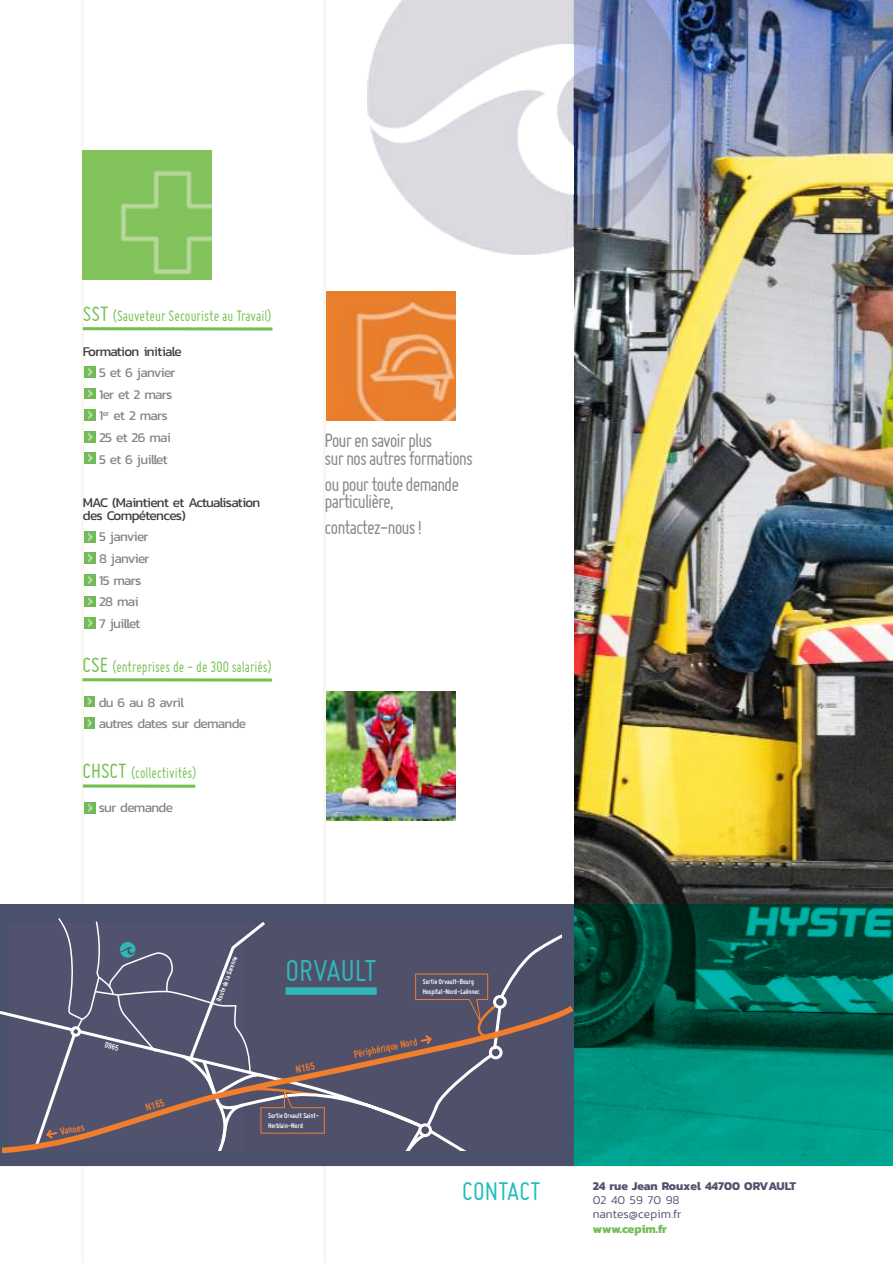
<style>
.page{position:relative;width:893px;height:1263px;background:#fff}
.page>*{position:absolute;margin:0;border:0;box-sizing:border-box;transform-origin:0 0}
.t1{font:33px "Miso";color:#2fb7ba}
.t2{font:27.9px "Miso";color:#21bdbd}
.t3{font:21px/17.7px "Miso";letter-spacing:-.05em;color:#878585}
.t4{font:16.5px "Miso";color:#73c050;scale:.9 1}
.t5{font:16.5px "Miso";color:#73c050;scale:.92 1}
.t6{font:13.5px/21.6px "Kanit";letter-spacing:-.05em;color:#878585}
.t7{font:13.5px/13.2px "Kanit";letter-spacing:-.05em;color:#3f3d3c}
.t8{font:700 12px "Kanit";color:#51536e}
.t9{font:300 12px/14.1px "Kanit";color:#51536e}
.t10{font:700 12px "Kanit";color:#74bb57}
.t11{font:700 11.1px "Miso";color:#f17e2d}
.t12{font:700 8.4px "Miso";color:#fff}
.t13{font:700 7.65px/9.1px "Miso";color:#fff}
.s1{font-size:22.5px}
</style>
<div class="page">
<img style="left:324px;top:0;width:1px;height:1263px">
<img style="left:82px;top:0;width:1px;height:1263px">
<img style="left:574px;top:0;width:319px;height:904px">
<img style="left:0;top:1165px;width:893px;height:1px">
<img style="left:574px;top:904px;width:319px;height:261px">
<img style="left:368px;top:0;width:312px;height:255px">
<hr style="left:83px;top:327px;width:189px;height:3px;background:#73c050">
<hr style="left:82px;top:678px;width:190px;height:3px;background:#73c050">
<img style="left:82px;top:150px;width:130px;height:129px">
<svg style="left:85px;top:367px;width:10px;height:10px"></svg>
<svg style="left:85px;top:388px;width:10px;height:11px"></svg>
<svg style="left:85px;top:410px;width:10px;height:10px"></svg>
<svg style="left:85px;top:431px;width:10px;height:11px"></svg>
<svg style="left:85px;top:453px;width:10px;height:10px"></svg>
<svg style="left:85px;top:618px;width:10px;height:10px"></svg>
<svg style="left:85px;top:532px;width:10px;height:10px"></svg>
<svg style="left:85px;top:553px;width:10px;height:11px"></svg>
<svg style="left:84px;top:696px;width:11px;height:11px"></svg>
<svg style="left:84px;top:718px;width:11px;height:10px"></svg>
<svg style="left:83px;top:784px;width:112px;height:4px"></svg>
<svg style="left:85px;top:802px;width:10px;height:11px"></svg>
<svg style="left:85px;top:574px;width:10px;height:11px"></svg>
<svg style="left:85px;top:596px;width:10px;height:11px"></svg>
<img style="left:326px;top:292px;width:129px;height:129px">
<div style="left:0;top:904px;width:574px;height:261px;background:#4a516c"></div>
<svg style="left:2px;top:1000px;width:578px;height:156px"></svg>
<svg style="left:0;top:918px;width:562px;height:233px"></svg>
<div style="left:493px;top:995px;width:14px;height:14px;border:3px solid #fff;border-radius:50%"></div>
<div style="left:489px;top:1045px;width:14px;height:14px;border:3px solid #fff;border-radius:50%"></div>
<div style="left:286px;top:987px;width:91px;height:8px;background:#2fb7ba"></div>
<img style="left:326px;top:691px;width:129px;height:129px">
<p class="t5" style="left:83px;top:310px;width:207px"><span class="s1">SST</span> (Sauveteur Secouriste au Travail)</p>
<p class="t7" style="left:83px;top:346px;width:100px">Formation initiale</p>
<p class="t6" style="left:99px;top:363px;width:78px">5 et 6 janvier<br>1er et 2 mars<br>1<sup>er</sup> et 2 mars<br>25 et 26 mai<br>5 et 6 juillet</p>
<p class="t7" style="left:83px;top:497px;width:179px">MAC (Maintient et Actualisation des Compétences)</p>
<p class="t6" style="left:99px;top:527px;width:52px">5 janvier<br>8 janvier<br>15 mars<br>28 mai<br>7 juillet</p>
<p class="t4" style="left:82px;top:661px;width:212px"><span class="s1">CSE</span> (entreprises de - de 300 salariés)</p>
<p class="t6" style="left:99px;top:692px;width:149px">du 6 au 8 avril<br>autres dates sur demande</p>
<p class="t4" style="left:82px;top:767px;width:128px"><span class="s1">CHSCT</span> (collectivités)</p>
<p class="t6" style="left:99px;top:798px;width:76px">sur demande</p>
<h3 class="t3" style="left:325px;top:433px;width:150px">Pour en savoir plus<br>sur nos autres formations</h3>
<h3 class="t3" style="left:325px;top:477px;width:136px">ou pour toute demande particulière,</h3>
<h3 class="t3" style="left:325px;top:521px;width:99px">contactez-nous !</h3>
<p class="t12" style="left:106px;top:1041px;width:16px;rotate:14deg">D965</p>
<p class="t13" style="left:215px;top:1000px;width:49px;rotate:-70deg">Route de la Garenne</p>
<h1 class="t1" style="left:286px;top:959px;width:93px">ORVAULT</h1>
<p class="t13" style="left:423px;top:978px;width:58px">Sortie Orvault-Bourg<br>Hospital-Nord-Laënnec</p>
<p class="t11" style="left:295px;top:1065px;width:21px;rotate:-11deg">N165</p>
<p class="t11" style="left:353px;top:1051px;width:66px;rotate:-12deg">Périphérique Nord</p>
<p class="t11" style="left:59px;top:1128px;width:26px;rotate:-12deg">Vannes</p>
<p class="t11" style="left:145px;top:1104px;width:21px;rotate:-17deg">N165</p>
<p class="t13" style="left:268px;top:1112px;width:52px">Sortie Orvault Saint-<br>Herblain-Nord</p>
<h2 class="t2" style="left:462px;top:1181px;width:80px">CONTACT</h2>
<p class="t8" style="left:593px;top:1181px;width:205px">24 rue Jean Rouxel 44700 ORVAULT</p>
<p class="t9" style="left:593px;top:1194px;width:90px">02 40 59 70 98 nantes@cepim.fr</p>
<p class="t10" style="left:593px;top:1223px;width:76px">www.cepim.fr</p>
</div>
